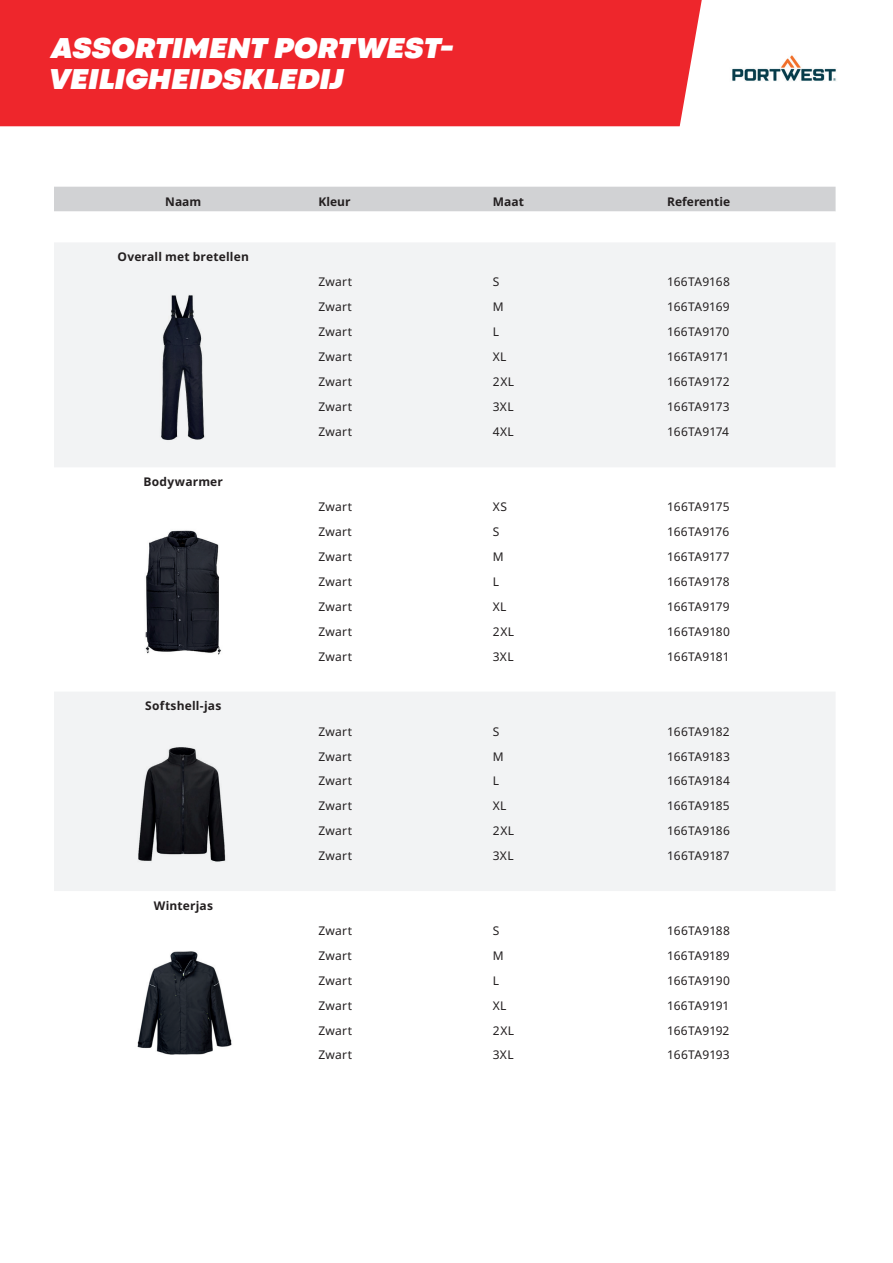
<style>
.page{position:relative;width:893px;height:1263px;background:#fff}
.page>*{position:absolute;margin:0;border:0;box-sizing:border-box;transform-origin:0 0}
.t1{font:italic 900 30px/31px "Codec Pro";letter-spacing:.015em;color:#fff}
.t2{font:12px "Noto Sans";letter-spacing:.015em;color:#231f20}
.t3{font:700 12px "Noto Sans";letter-spacing:.015em;color:#231f20}
.t4{font:12px "Noto Sans";letter-spacing:-.015em;color:#231f20}
</style>
<div class="page">
<div style="left:54px;top:187px;width:782px;height:25px;background:#d1d2d4"></div>
<svg style="left:54px;top:243px;width:781px;height:648px;fill:#f2f3f4"></svg>
<img style="left:108px;top:293px;width:153px;height:149px">
<img style="left:119px;top:527px;width:130px;height:130px">
<img style="left:121px;top:743px;width:120px;height:121px">
<img style="left:137px;top:951px;width:95px;height:104px">
<div style="left:0;top:0;width:702px;height:126px;background:#ee262c"></div>
<img style="left:732px;top:55px;width:104px;height:26px">
<h1 class="t1" style="left:49px;top:31px;width:406px">ASSORTIMENT PORTWEST-<br>VEILIGHEIDSKLEDIJ</h1>
<p class="t3" style="left:165px;top:193px;width:38px">Naam</p>
<p class="t3" style="left:319px;top:193px;width:34px">Kleur</p>
<p class="t3" style="left:493px;top:193px;width:33px">Maat</p>
<p class="t3" style="left:667px;top:193px;width:64px">Referentie</p>
<p class="t3" style="left:118px;top:248px;width:133px">Overall met bretellen</p>
<p class="t3" style="left:144px;top:473px;width:81px">Bodywarmer</p>
<p class="t3" style="left:145px;top:698px;width:78px">Softshell-jas</p>
<p class="t3" style="left:154px;top:897px;width:61px">Winterjas</p>
<p class="t2" style="left:319px;top:273px;width:35px">Zwart</p>
<p class="t2" style="left:493px;top:273px;width:8px">S</p>
<p class="t2" style="left:667px;top:273px;width:64px">166TA9168</p>
<p class="t2" style="left:319px;top:299px;width:35px">Zwart</p>
<p class="t2" style="left:493px;top:299px;width:12px">M</p>
<p class="t2" style="left:667px;top:299px;width:64px">166TA9169</p>
<p class="t2" style="left:319px;top:323px;width:35px">Zwart</p>
<p class="t2" style="left:493px;top:323px;width:8px">L</p>
<p class="t2" style="left:667px;top:323px;width:64px">166TA9170</p>
<p class="t2" style="left:319px;top:348px;width:35px">Zwart</p>
<p class="t2" style="left:493px;top:348px;width:15px">XL</p>
<p class="t2" style="left:667px;top:348px;width:64px">166TA9171</p>
<p class="t2" style="left:319px;top:373px;width:35px">Zwart</p>
<p class="t2" style="left:493px;top:373px;width:23px">2XL</p>
<p class="t2" style="left:667px;top:373px;width:64px">166TA9172</p>
<p class="t2" style="left:319px;top:398px;width:35px">Zwart</p>
<p class="t2" style="left:493px;top:398px;width:22px">3XL</p>
<p class="t2" style="left:667px;top:398px;width:64px">166TA9173</p>
<p class="t2" style="left:319px;top:423px;width:35px">Zwart</p>
<p class="t2" style="left:493px;top:423px;width:22px">4XL</p>
<p class="t4" style="left:667px;top:423px;width:63px">166TA9174</p>
<p class="t2" style="left:319px;top:498px;width:35px">Zwart</p>
<p class="t2" style="left:493px;top:498px;width:16px">XS</p>
<p class="t2" style="left:667px;top:498px;width:64px">166TA9175</p>
<p class="t2" style="left:319px;top:523px;width:35px">Zwart</p>
<p class="t2" style="left:493px;top:523px;width:8px">S</p>
<p class="t2" style="left:667px;top:523px;width:64px">166TA9176</p>
<p class="t2" style="left:319px;top:548px;width:35px">Zwart</p>
<p class="t2" style="left:493px;top:548px;width:12px">M</p>
<p class="t2" style="left:667px;top:548px;width:64px">166TA9177</p>
<p class="t2" style="left:319px;top:573px;width:35px">Zwart</p>
<p class="t2" style="left:493px;top:573px;width:8px">L</p>
<p class="t2" style="left:667px;top:573px;width:64px">166TA9178</p>
<p class="t2" style="left:319px;top:598px;width:35px">Zwart</p>
<p class="t2" style="left:493px;top:598px;width:15px">XL</p>
<p class="t2" style="left:667px;top:598px;width:64px">166TA9179</p>
<p class="t2" style="left:319px;top:623px;width:35px">Zwart</p>
<p class="t2" style="left:493px;top:623px;width:23px">2XL</p>
<p class="t2" style="left:667px;top:623px;width:64px">166TA9180</p>
<p class="t2" style="left:319px;top:648px;width:35px">Zwart</p>
<p class="t2" style="left:493px;top:648px;width:22px">3XL</p>
<p class="t2" style="left:667px;top:648px;width:64px">166TA9181</p>
<p class="t2" style="left:319px;top:723px;width:35px">Zwart</p>
<p class="t2" style="left:493px;top:723px;width:8px">S</p>
<p class="t2" style="left:667px;top:723px;width:64px">166TA9182</p>
<p class="t2" style="left:319px;top:748px;width:35px">Zwart</p>
<p class="t2" style="left:493px;top:748px;width:12px">M</p>
<p class="t2" style="left:667px;top:748px;width:64px">166TA9183</p>
<p class="t2" style="left:319px;top:773px;width:35px">Zwart</p>
<p class="t2" style="left:493px;top:773px;width:8px">L</p>
<p class="t2" style="left:667px;top:773px;width:64px">166TA9184</p>
<p class="t2" style="left:319px;top:797px;width:35px">Zwart</p>
<p class="t2" style="left:493px;top:797px;width:15px">XL</p>
<p class="t2" style="left:667px;top:797px;width:64px">166TA9185</p>
<p class="t2" style="left:319px;top:822px;width:35px">Zwart</p>
<p class="t2" style="left:493px;top:822px;width:23px">2XL</p>
<p class="t2" style="left:667px;top:822px;width:64px">166TA9186</p>
<p class="t2" style="left:319px;top:847px;width:35px">Zwart</p>
<p class="t2" style="left:493px;top:847px;width:22px">3XL</p>
<p class="t2" style="left:667px;top:847px;width:64px">166TA9187</p>
<p class="t2" style="left:319px;top:922px;width:35px">Zwart</p>
<p class="t2" style="left:493px;top:922px;width:8px">S</p>
<p class="t2" style="left:667px;top:922px;width:64px">166TA9188</p>
<p class="t2" style="left:319px;top:947px;width:35px">Zwart</p>
<p class="t2" style="left:493px;top:947px;width:12px">M</p>
<p class="t2" style="left:667px;top:947px;width:64px">166TA9189</p>
<p class="t2" style="left:319px;top:972px;width:35px">Zwart</p>
<p class="t2" style="left:493px;top:972px;width:8px">L</p>
<p class="t2" style="left:667px;top:972px;width:64px">166TA9190</p>
<p class="t2" style="left:319px;top:997px;width:35px">Zwart</p>
<p class="t2" style="left:493px;top:997px;width:15px">XL</p>
<p class="t2" style="left:667px;top:997px;width:64px">166TA9191</p>
<p class="t2" style="left:319px;top:1022px;width:35px">Zwart</p>
<p class="t2" style="left:493px;top:1022px;width:23px">2XL</p>
<p class="t2" style="left:667px;top:1022px;width:64px">166TA9192</p>
<p class="t2" style="left:319px;top:1046px;width:35px">Zwart</p>
<p class="t2" style="left:493px;top:1046px;width:22px">3XL</p>
<p class="t2" style="left:667px;top:1046px;width:64px">166TA9193</p>
</div>
